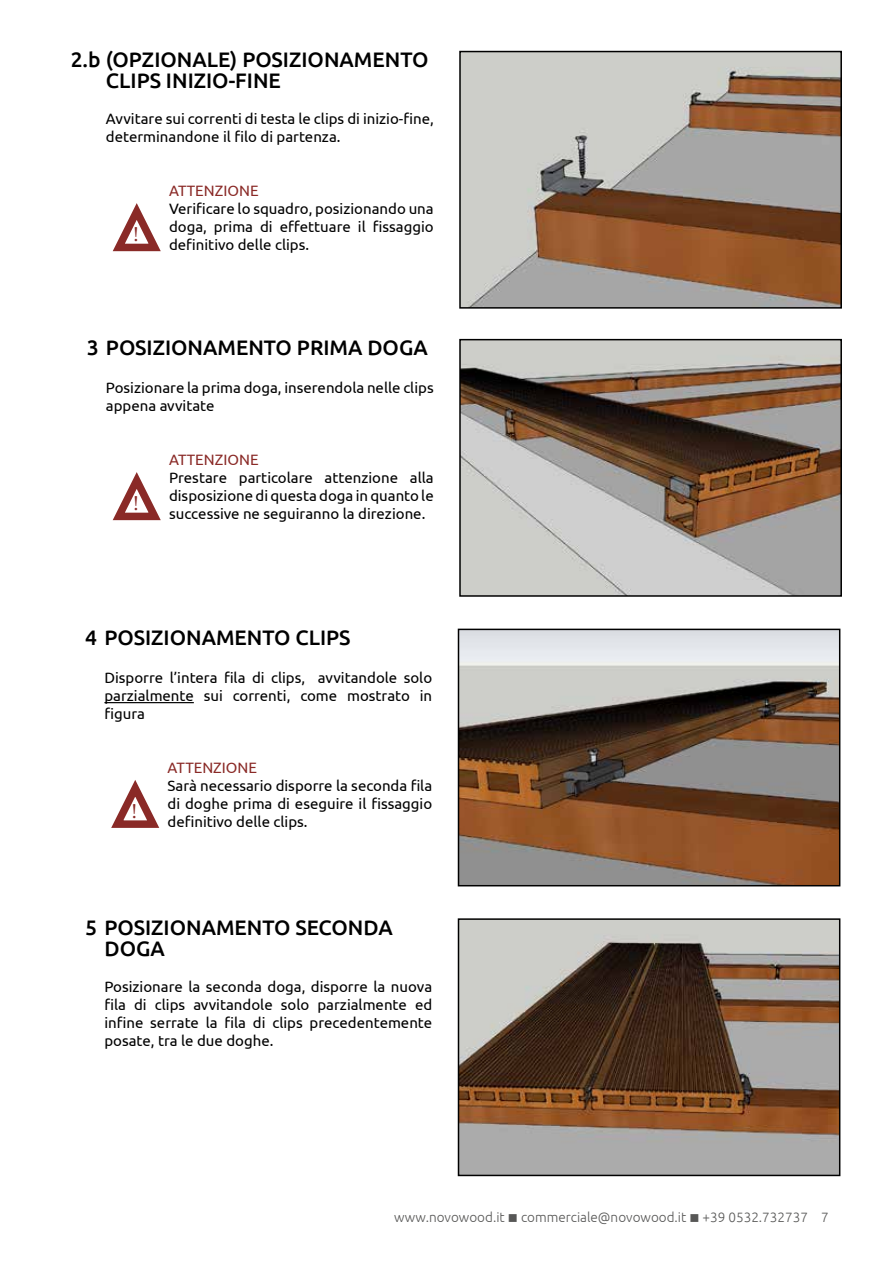
<style>
.page{position:relative;width:893px;height:1263px;background:#fff}
.page>*{position:absolute;margin:0;border:0;box-sizing:border-box;transform-origin:0 0}
.t1{font:500 21px/21px "Ubuntu";color:#000}
.t2{font:21px "Minion Pro";color:#8a2a27}
.t3{font:15px/18px "Ubuntu";color:#000;text-align:justify}
.t4{font:15px "Ubuntu";color:#8a2a27}
.t5{font:300 13.5px "Ubuntu";color:#575756}
</style>
<div class="page">
<img style="left:461px;top:921px;width:376px;height:252px">
<div style="left:458px;top:918px;width:382px;height:258px;border:2px solid #000"></div>
<hr style="left:104px;top:702px;width:90px;height:1px;background:#000">
<img style="left:461px;top:632px;width:376px;height:251px">
<div style="left:458px;top:629px;width:382px;height:257px;border:2px solid #000"></div>
<svg style="left:111px;top:780px;width:49px;height:48px"></svg>
<img style="left:462px;top:342px;width:377px;height:252px">
<div style="left:459px;top:339px;width:383px;height:258px;border:2px solid #000"></div>
<svg style="left:112px;top:472px;width:49px;height:49px"></svg>
<img style="left:462px;top:54px;width:377px;height:252px">
<div style="left:459px;top:51px;width:383px;height:258px;border:2px solid #000"></div>
<svg style="left:112px;top:203px;width:49px;height:49px"></svg>
<h1 class="t1" style="left:106px;top:48px;width:324px;text-indent:-35px">2.b (OPZIONALE) POSIZIONAMENTO<br>CLIPS INIZIO-FINE</h1>
<p class="t3" style="left:106px;top:109px;width:329px">Avvitare sui correnti di testa le clips di inizio-fine, determinandone il filo di partenza.</p>
<h1 class="t2" style="left:133px;top:220px;width:7px">!</h1>
<p class="t4" style="left:169px;top:182px;width:91px">ATTENZIONE</p>
<p class="t3" style="left:169px;top:199px;width:266px">Verificare lo squadro, posizionando una doga, prima di effettuare il fissaggio definitivo delle clips.</p>
<h1 class="t1" style="left:87px;top:336px;width:342px">3 POSIZIONAMENTO PRIMA DOGA</h1>
<p class="t3" style="left:106px;top:378px;width:329px">Posizionare la prima doga, inserendola nelle clips appena avvitate</p>
<h1 class="t2" style="left:133px;top:489px;width:7px">!</h1>
<p class="t4" style="left:169px;top:451px;width:91px">ATTENZIONE</p>
<p class="t3" style="left:169px;top:468px;width:266px">Prestare particolare attenzione alla disposizione di questa doga in quanto le successive ne seguiranno la direzione.</p>
<h1 class="t1" style="left:85px;top:626px;width:267px">4 POSIZIONAMENTO CLIPS</h1>
<p class="t3" style="left:104px;top:668px;width:329px">Disporre l’intera fila di clips, avvitandole solo parzialmente sui correnti, come mostrato in figura</p>
<h1 class="t2" style="left:132px;top:797px;width:7px">!</h1>
<p class="t4" style="left:168px;top:758px;width:91px">ATTENZIONE</p>
<p class="t3" style="left:168px;top:776px;width:266px">Sarà necessario disporre la seconda fila di doghe prima di eseguire il fissaggio definitivo delle clips.</p>
<h1 class="t1" style="left:104px;top:916px;width:290px;text-indent:-19px">5 POSIZIONAMENTO SECONDA<br>DOGA</h1>
<p class="t3" style="left:104px;top:977px;width:329px">Posizionare la seconda doga, disporre la nuova fila di clips avvitandole solo parzialmente ed infine serrate la fila di clips precedentemente posate, tra le due doghe.</p>
<p class="t5" style="left:394px;top:1209px;width:436px">www.novowood.it ■ commerciale@novowood.it ■ +39 0532.732737 7</p>
</div>
